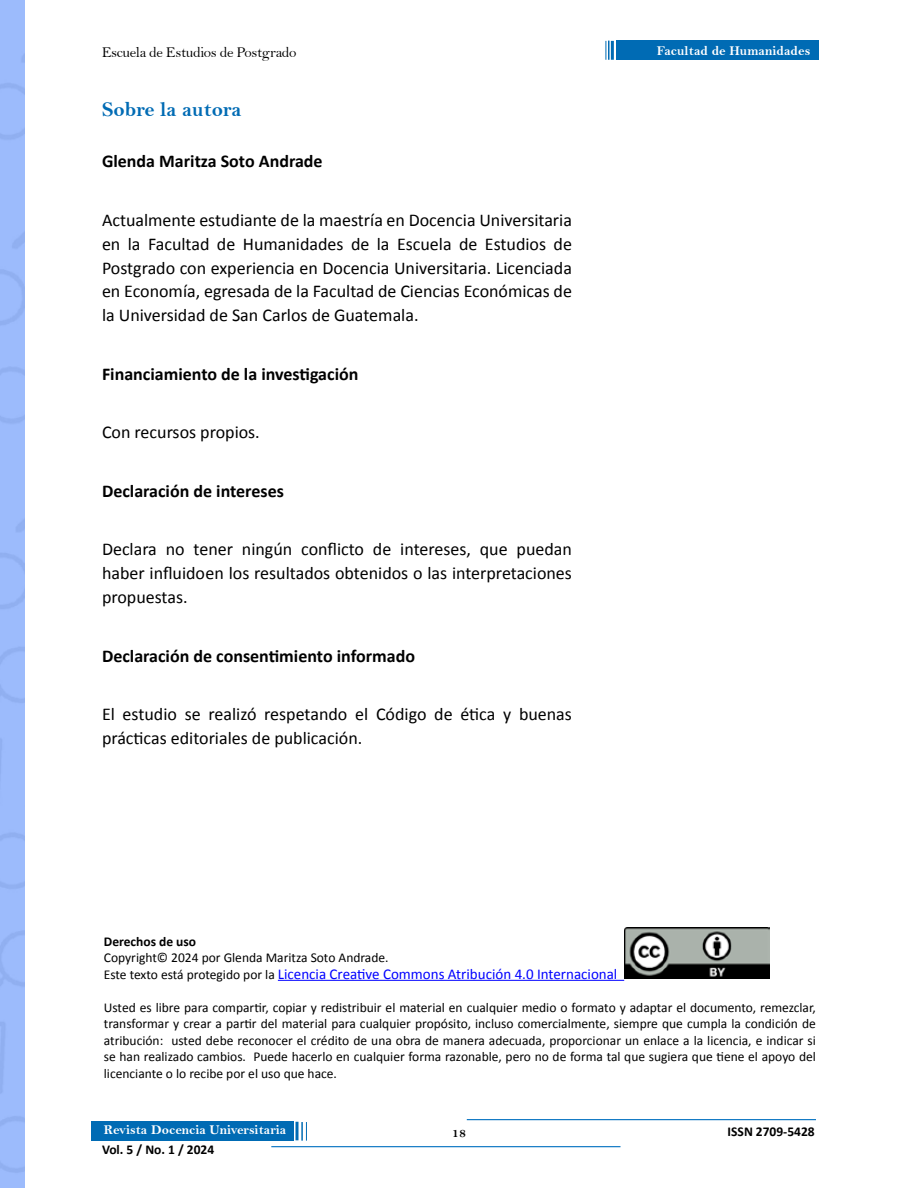
<style>
.page{position:relative;width:918px;height:1188px;background:#fff}
.page>*{position:absolute;margin:0;border:0;box-sizing:border-box;transform-origin:0 0}
.t1{font:21px "Bell MT Bold";color:#006bb4}
.t2{font:18px/24px "Calibri";color:#000;text-align:justify}
.t3{font:700 18px "Calibri";color:#000}
.t4{font:15px "Calibri";color:#00f}
.t5{font:15px "Bell";letter-spacing:-.025em;color:#000}
.t6{font:13.5px/16.5px "Calibri";color:#000;text-align:justify}
.t7{font:13.5px "Bell MT Bold";color:#fff}
.t8{font:700 13.5px "Calibri";color:#000}
.t9{font:13.5px "Bell MT Bold";color:#000}
.s1{font-size:13.5px;color:#000}
</style>
<div class="page">
<div style="left:616px;top:41px;width:202px;height:19px;background:#006bb4"></div>
<hr style="left:611px;top:41px;width:3px;height:19px;background:#006bb4">
<svg style="left:606px;top:41px;width:4px;height:19px"></svg>
<div style="left:91px;top:1122px;width:202px;height:19px;background:#006bb4"></div>
<svg style="left:296px;top:1122px;width:11px;height:19px"></svg>
<hr style="left:467px;top:1119px;width:349px;height:1px;background:#0070c0">
<hr style="left:271px;top:1146px;width:350px;height:1px;background:#0070c0">
<hr style="left:278px;top:980px;width:346px;height:1px;background:#00f">
<img style="left:624px;top:928px;width:145px;height:51px">
<p class="t5" style="left:102px;top:44px;width:196px">Escuela de Estudios de Postgrado</p>
<h1 class="t1" style="left:102px;top:97px;width:141px">Sobre la autora</h1>
<h2 class="t3" style="left:102px;top:150px;width:222px">Glenda Maritza Soto Andrade</h2>
<p class="t2" style="left:102px;top:208px;width:472px">Actualmente estudiante de la maestría en Docencia Universitaria en la Facultad de Humanidades de la Escuela de Estudios de Postgrado con experiencia en Docencia Universitaria. Licenciada en Economía, egresada de la Facultad de Ciencias Económicas de la Universidad de San Carlos de Guatemala.</p>
<h2 class="t3" style="left:102px;top:363px;width:258px">Financiamiento de la investigación</h2>
<h2 class="t2" style="left:102px;top:421px;width:159px">Con recursos propios.</h2>
<h2 class="t3" style="left:102px;top:480px;width:183px">Declaración de intereses</h2>
<h2 class="t2" style="left:102px;top:538px;width:471px">Declara no tener ningún conflicto de intereses, que puedan haber influido en los resultados obtenidos o las interpretaciones propuestas.</h2>
<h2 class="t3" style="left:102px;top:645px;width:315px">Declaración de consentimiento informado</h2>
<h2 class="t2" style="left:102px;top:703px;width:471px">El estudio se realizó respetando el Código de ética y buenas prácticas editoriales de publicación.</h2>
<p class="t7" style="left:657px;top:42px;width:155px">Facultad de Humanidades</p>
<p class="t8" style="left:104px;top:933px;width:94px">Derechos de uso</p>
<p class="t6" style="left:104px;top:949px;width:286px">Copyright© 2024 por Glenda Maritza Soto Andrade.</p>
<p class="t4" style="left:104px;top:964px;width:515px"><span class="s1">Este texto está protegido por la</span> Licencia Creative Commons Atribución 4.0 Internacional</p>
<p class="t6" style="left:104px;top:999px;width:714px">Usted es libre para compartir, copiar y redistribuir el material en cualquier medio o formato y adaptar el documento, remezclar, transformar y crear a partir del material para cualquier propósito, incluso comercialmente, siempre que cumpla la condición de atribución: usted debe reconocer el crédito de una obra de manera adecuada, proporcionar un enlace a la licencia, e indicar si se han realizado cambios. Puede hacerlo en cualquier forma razonable, pero no de forma tal que sugiera que tiene el apoyo del licenciante o lo recibe por el uso que hace.</p>
<p class="t7" style="left:104px;top:1122px;width:184px">Revista Docencia Universitaria</p>
<p class="t8" style="left:102px;top:1141px;width:114px">Vol. 5 / No. 1 / 2024</p>
<p class="t9" style="left:452px;top:1125px;width:16px">18</p>
<p class="t8" style="left:728px;top:1123px;width:89px">ISSN 2709-5428</p>
</div>
